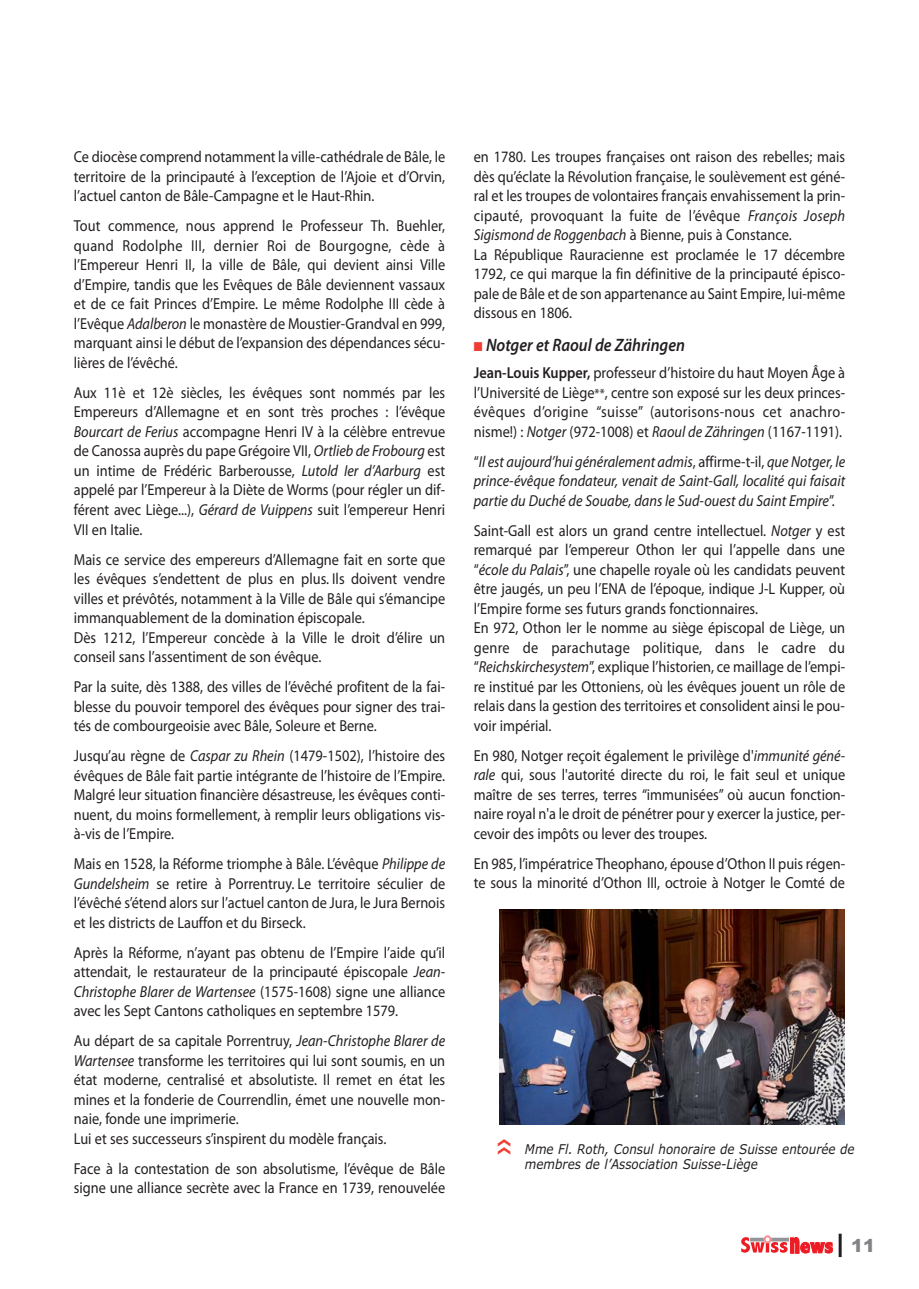
<style>
.page{position:relative;width:919px;height:1289px;background:#fff}
.page>*{position:absolute;margin:0;border:0;box-sizing:border-box;transform-origin:0 0}
.t1{font:italic 600 18px "Myriad Pro";color:#231f20;scale:.9 1}
.t2{font:900 18px "Arial";color:#808285}
.t3{font:15.9px/19.5px "Myriad Pro";color:#231f20;text-align:justify;scale:.9 1}
.t4{font:italic 15.9px/19.5px "Myriad Pro";color:#231f20;text-align:justify;scale:.9 1}
.t5{font:italic 13.5px/15.8px "Verdana";color:#231f20;scale:.88 1}
.s1{font-style:italic}
.s2{color:#ef3e33}
.s3{font-weight:600}
.s4{font-size:13.5px}
.s5{font-style:normal}
</style>
<div class="page">
<div style="left:763px;top:1235px;width:8px;height:7px;border:1px solid #f7a8ac;border-radius:50%"></div>
<svg style="left:741px;top:1236px;width:91px;height:17px"></svg>
<hr style="left:838px;top:1233px;width:3px;height:23px;background:#231f20">
<img style="left:499px;top:909px;width:345px;height:215px">
<p class="t3" style="left:74px;top:149px;width:414px">Ce diocèse comprend notamment la ville-cathédrale de Bâle, le territoire de la principauté à l’exception de l’Ajoie et d’Orvin, l’actuel canton de Bâle-Campagne et le Haut-Rhin.</p>
<p class="t3" style="left:74px;top:218px;width:414px">Tout commence, nous apprend le Professeur Th. Buehler, quand Rodolphe III, dernier Roi de Bourgogne, cède à l’Empereur Henri II, la ville de Bâle, qui devient ainsi Ville d’Empire, tandis que les Evêques de Bâle deviennent vassaux et de ce fait Princes d’Empire. Le même Rodolphe III cède à l’Evêque <span class="s1">Adalberon</span> le monastère de Moustier-Grandval en 999, marquant ainsi le début de l’expansion des dépendances sécu&shy;lières de l’évêché.</p>
<p class="t3" style="left:74px;top:384px;width:414px">Aux 11è et 12è siècles, les évêques sont nommés par les Empereurs d’Allemagne et en sont très proches : l’évêque <span class="s1">Bourcart de Ferius</span> accompagne Henri IV à la célèbre entrevue de Canossa auprès du pape Grégoire VII, <span class="s1">Ortlieb de Frobourg</span> est un intime de Frédéric Barberousse, <span class="s1">Lutold Ier d’Aarburg</span> est appelé par l’Empereur à la Diète de Worms (pour régler un dif&shy;férent avec Liège...), <span class="s1">Gérard de Vuippens</span> suit l’empereur Henri VII en Italie.</p>
<p class="t3" style="left:74px;top:551px;width:414px;text-align:left">Mais ce service des empereurs d’Allemagne fait en sorte que les évêques s’endettent de plus en plus. Ils doivent vendre villes et prévôtés, notamment à la Ville de Bâle qui s’émancipe immanquablement de la domination épiscopale.<br>Dès 1212, l’Empereur concède à la Ville le droit d’élire un conseil sans l’assentiment de son évêque.</p>
<p class="t3" style="left:74px;top:678px;width:414px">Par la suite, dès 1388, des villes de l’évêché profitent de la fai&shy;blesse du pouvoir temporel des évêques pour signer des trai&shy;tés de combourgeoisie avec Bâle, Soleure et Berne.</p>
<p class="t3" style="left:74px;top:747px;width:414px">Jusqu’au règne de <span class="s1">Caspar zu Rhein</span> (1479-1502), l’histoire des évêques de Bâle fait partie intégrante de l’histoire de l’Empire.<br>Malgré leur situation financière désastreuse, les évêques conti&shy;nuent, du moins formellement, à remplir leurs obligations vis&shy;à-vis de l’Empire.</p>
<p class="t3" style="left:74px;top:855px;width:414px">Mais en 1528, la Réforme triomphe à Bâle. L’évêque <span class="s1">Philippe de Gundelsheim</span> se retire à Porrentruy. Le territoire séculier de l’évêché s’étend alors sur l’actuel canton de Jura, le Jura Bernois et les districts de Lauffon et du Birseck.</p>
<p class="t3" style="left:74px;top:944px;width:414px">Après la Réforme, n’ayant pas obtenu de l’Empire l’aide qu’il attendait, le restaurateur de la principauté épiscopale <span class="s1">Jean-Christophe Blarer de Wartensee</span> (1575-1608) signe une alliance avec les Sept Cantons catholiques en septembre 1579.</p>
<p class="t3" style="left:74px;top:1032px;width:414px;text-align:left">Au départ de sa capitale Porrentruy, <span class="s1">Jean-Christophe Blarer de Wartensee</span> transforme les territoires qui lui sont soumis, en un état moderne, centralisé et absolutiste. Il remet en état les mines et la fonderie de Courrendlin, émet une nouvelle mon&shy;naie, fonde une imprimerie.<br>Lui et ses successeurs s’inspirent du modèle français.</p>
<p class="t3" style="left:74px;top:1160px;width:414px">Face à la contestation de son absolutisme, l’évêque de Bâle signe une alliance secrète avec la France en 1739, renouvelée</p>
<p class="t3" style="left:473px;top:149px;width:414px;text-align:left">en 1780. Les troupes françaises ont raison des rebelles; mais dès qu’éclate la Révolution française, le soulèvement est géné&shy;ral et les troupes de volontaires français envahissement la prin&shy;cipauté, provoquant la fuite de l’évêque <span class="s1">François Joseph Sigismond de Roggenbach</span> à Bienne, puis à Constance.<br>La République Rauracienne est proclamée le 17 décembre 1792, ce qui marque la fin définitive de la principauté épisco&shy;pale de Bâle et de son appartenance au Saint Empire, lui-même dissous en 1806.</p>
<p class="t1" style="left:473px;top:334px;width:236px"><span class="s2">■</span> Notger et Raoul de Zähringen</p>
<p class="t3" style="left:473px;top:364px;width:414px"><span class="s3">Jean-Louis Kupper,</span> professeur d’histoire du haut Moyen Âge à l’Université de Liège<span class="s4">**</span>, centre son exposé sur les deux princes&shy;évêques d’origine “suisse” (autorisons-nous cet anachro&shy;nisme!) : <span class="s1">Notger</span> (972-1008) et <span class="s1">Raoul de Zähringen</span> (1167-1191).</p>
<p class="t4" style="left:473px;top:453px;width:414px"><span class="s5">“</span>Il est aujourd’hui généralement admis<span class="s5">, affirme-t-il,</span> que Notger, le prince-évêque fondateur, venait de Saint-Gall, localité qui faisait partie du Duché de Souabe, dans le Sud-ouest du Saint Empire<span class="s5">”.</span></p>
<p class="t3" style="left:473px;top:522px;width:414px;text-align:left">Saint-Gall est alors un grand centre intellectuel. <span class="s1">Notger</span> y est remarqué par l’empereur Othon Ier qui l’appelle dans une “<span class="s1">école du Palais</span>”, une chapelle royale où les candidats peuvent être jaugés, un peu l’ENA de l’époque, indique J-L Kupper, où l’Empire forme ses futurs grands fonctionnaires.<br>En 972, Othon Ier le nomme au siège épiscopal de Liège, un genre de parachutage politique, dans le cadre du “<span class="s1">Reichskirchesystem</span>”, explique l’historien, ce maillage de l’empi&shy;re institué par les Ottoniens, où les évêques jouent un rôle de relais dans la gestion des territoires et consolident ainsi le pou&shy;voir impérial.</p>
<p class="t3" style="left:473px;top:747px;width:414px">En 980, Notger reçoit également le privilège d'<span class="s1">immunité géné&shy;rale</span> qui, sous l'autorité directe du roi, le fait seul et unique maître de ses terres, terres “immunisées” où aucun fonction&shy;naire royal n'a le droit de pénétrer pour y exercer la justice, per&shy;cevoir des impôts ou lever des troupes.</p>
<p class="t3" style="left:473px;top:855px;width:414px">En 985, l’impératrice Theophano, épouse d’Othon II puis régen&shy;te sous la minorité d’Othon III, octroie à Notger le Comté de</p>
<p class="t5" style="left:525px;top:1142px;width:376px">Mme Fl. Roth, Consul honoraire de Suisse entourée de membres de l’Association Suisse-Liège</p>
<p class="t2" style="left:851px;top:1234px;width:26px">11</p>
</div>
